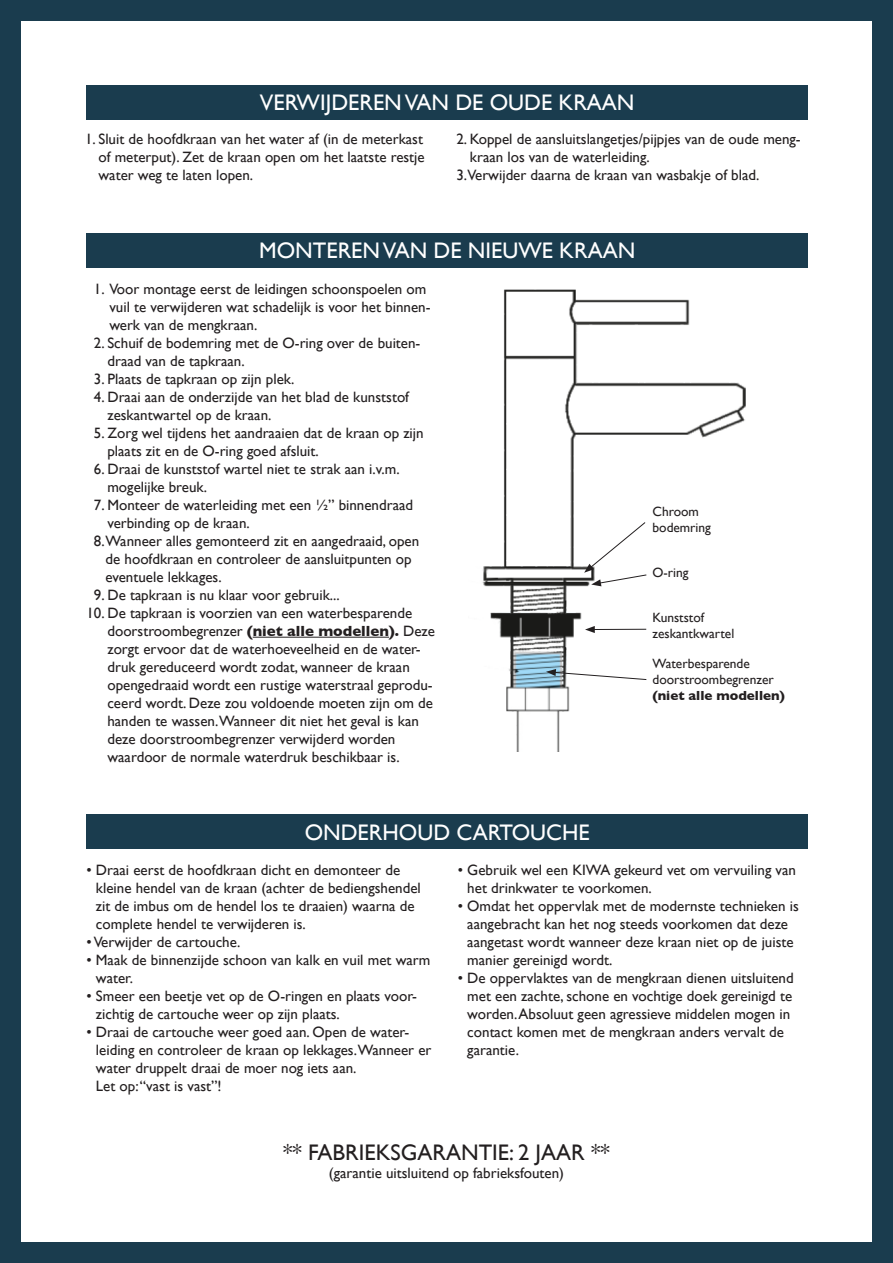
<style>
.page{position:relative;width:893px;height:1263px;background:#1a3c4e}
.page>*{position:absolute;margin:0;border:0;box-sizing:border-box;transform-origin:0 0}
.t1{font:22.5px "Gill Sans";color:#fff}
.t2{font:22.5px "Gill Sans";color:#231f20}
.t3{font:15px/18px "Gill Sans";color:#231f20}
.t4{font:13.5px/16px "Gill Sans";color:#231f20}
.t5{font:700 13.5px "Gill Sans";color:#231f20}
.s1{color:#fff}
.s2{font-weight:700}
</style>
<div class="page">
<div style="left:21px;top:21px;width:851px;height:1221px;background:#fff"></div>
<div style="left:86px;top:85px;width:722px;height:34px;background:#1a3c4e"></div>
<div style="left:86px;top:233px;width:722px;height:34px;background:#1a3c4e"></div>
<div style="left:86px;top:815px;width:722px;height:34px;background:#1a3c4e"></div>
<hr style="left:253px;top:637px;width:136px;height:1px;background:#231f20">
<img style="left:482px;top:289px;width:264px;height:463px">
<svg style="left:584px;top:521px;width:63px;height:65px"></svg>
<hr style="left:592px;top:629px;width:54px;height:1px;background:#231f20">
<svg style="left:585px;top:626px;width:10px;height:7px"></svg>
<svg style="left:546px;top:669px;width:101px;height:11px"></svg>
<p class="t1" style="left:260px;top:89px;width:376px">VERWIJDEREN VAN DE OUDE KRAAN</p>
<p class="t3" style="left:98px;top:130px;width:328px;text-align:justify;text-indent:-13px">1. Sluit de hoofdkraan van het water af (in de meterkast of meterput). Zet de kraan open om het laatste restje water weg te laten lopen.</p>
<p class="t3" style="left:470px;top:130px;width:332px;text-indent:-13px">2. Koppel de aansluitslangetjes/pijpjes van de oude meng&shy;kraan los van de waterleiding.</p>
<p class="t3" style="left:456px;top:166px;width:304px">3.Verwijder daarna de kraan van wasbakje of blad.</p>
<p class="t1" style="left:259px;top:237px;width:378px">MONTEREN VAN DE NIEUWE KRAAN</p>
<p class="t3" style="left:109px;top:280px;width:323px;text-indent:-23px"><span class="s1">1</span>1. Voor montage eerst de leidingen schoonspoelen om vuil te verwijderen wat schadelijk is voor het binnen&shy;werk van de mengkraan.</p>
<p class="t3" style="left:107px;top:334px;width:315px;text-indent:-21px"><span class="s1">2</span>2. Schuif de bodemring met de O-ring over de buiten&shy;draad van de tapkraan.</p>
<p class="t3" style="left:86px;top:370px;width:209px"><span class="s1">3</span>3. Plaats de tapkraan op zijn plek.</p>
<p class="t3" style="left:107px;top:388px;width:303px;text-indent:-21px"><span class="s1">4</span>4. Draai aan de onderzijde van het blad de kunststof zeskantwartel op de kraan.</p>
<p class="t3" style="left:107px;top:424px;width:318px;text-indent:-21px"><span class="s1">5</span>5. Zorg wel tijdens het aandraaien dat de kraan op zijn plaats zit en de O-ring goed afsluit.</p>
<p class="t3" style="left:107px;top:460px;width:294px;text-indent:-21px"><span class="s1">6</span>6. Draai de kunststof wartel niet te strak aan i.v.m. mogelijke breuk.</p>
<p class="t3" style="left:107px;top:496px;width:307px;text-indent:-21px"><span class="s1">7</span>7. Monteer de waterleiding met een ½” binnendraad verbinding op de kraan.</p>
<p class="t3" style="left:106px;top:532px;width:315px;text-indent:-19px"><span class="s1">8</span>8.Wanneer alles gemonteerd zit en aangedraaid, open de hoofdkraan en controleer de aansluitpunten op eventuele lekkages.</p>
<p class="t3" style="left:86px;top:586px;width:255px"><span class="s1">9</span>9. De tapkraan is nu klaar voor gebruik...</p>
<p class="t3" style="left:107px;top:604px;width:329px;text-indent:-21px">10. De tapkraan is voorzien van een waterbesparende doorstroombegrenzer <span class="s2">(niet alle modellen).</span> Deze zorgt ervoor dat de waterhoeveelheid en de water&shy;druk gereduceerd wordt zodat, wanneer de kraan opengedraaid wordt een rustige waterstraal geprodu&shy;ceerd wordt. Deze zou voldoende moeten zijn om de handen te wassen.Wanneer dit niet het geval is kan deze doorstroombegrenzer verwijderd worden waardoor de normale waterdruk beschikbaar is.</p>
<p class="t4" style="left:652px;top:503px;width:60px">Chroom bodemring</p>
<p class="t4" style="left:652px;top:564px;width:38px">O-ring</p>
<p class="t4" style="left:652px;top:609px;width:53px">Kunststof</p>
<p class="t4" style="left:652px;top:625px;width:83px">zeskantkwartel</p>
<p class="t4" style="left:652px;top:655px;width:99px">Waterbesparende</p>
<p class="t4" style="left:652px;top:671px;width:123px">doorstroombegrenzer</p>
<p class="t5" style="left:652px;top:685px;width:134px">(niet alle modellen)</p>
<p class="t1" style="left:305px;top:819px;width:287px">ONDERHOUD CARTOUCHE</p>
<p class="t3" style="left:96px;top:861px;width:326px;text-indent:-9px">• Draai eerst de hoofdkraan dicht en demonteer de kleine hendel van de kraan (achter de bediengshendel zit de imbus om de hendel los te draaien) waarna de complete hendel te verwijderen is.</p>
<p class="t3" style="left:86px;top:933px;width:156px">• Verwijder de cartouche.</p>
<p class="t3" style="left:96px;top:951px;width:336px;text-indent:-9px">• Maak de binnenzijde schoon van kalk en vuil met warm water.</p>
<p class="t3" style="left:96px;top:987px;width:322px;text-indent:-9px">• Smeer een beetje vet op de O-ringen en plaats voor&shy;zichtig de cartouche weer op zijn plaats.</p>
<p class="t3" style="left:96px;top:1023px;width:337px;text-indent:-9px">• Draai de cartouche weer goed aan. Open de water&shy;leiding en controleer de kraan op lekkages.Wanneer er water druppelt draai de moer nog iets aan.<br>Let op: “vast is vast”!</p>
<p class="t3" style="left:467px;top:861px;width:330px;text-indent:-9px">• Gebruik wel een KIWA gekeurd vet om vervuiling van het drinkwater te voorkomen.</p>
<p class="t3" style="left:467px;top:897px;width:333px;text-indent:-9px">• Omdat het oppervlak met de modernste technieken is aangebracht kan het nog steeds voorkomen dat deze aangetast wordt wanneer deze kraan niet op de juiste manier gereinigd wordt.</p>
<p class="t3" style="left:467px;top:969px;width:328px;text-indent:-9px">• De oppervlaktes van de mengkraan dienen uitsluitend met een zachte, schone en vochtige doek gereinigd te worden. Absoluut geen agressieve middelen mogen in contact komen met de mengkraan anders vervalt de garantie.</p>
<p class="t2" style="left:283px;top:1139px;width:328px">** FABRIEKSGARANTIE: 2 JAAR **</p>
<p class="t3" style="left:329px;top:1164px;width:237px">(garantie uitsluitend op fabrieksfouten)</p>
</div>
